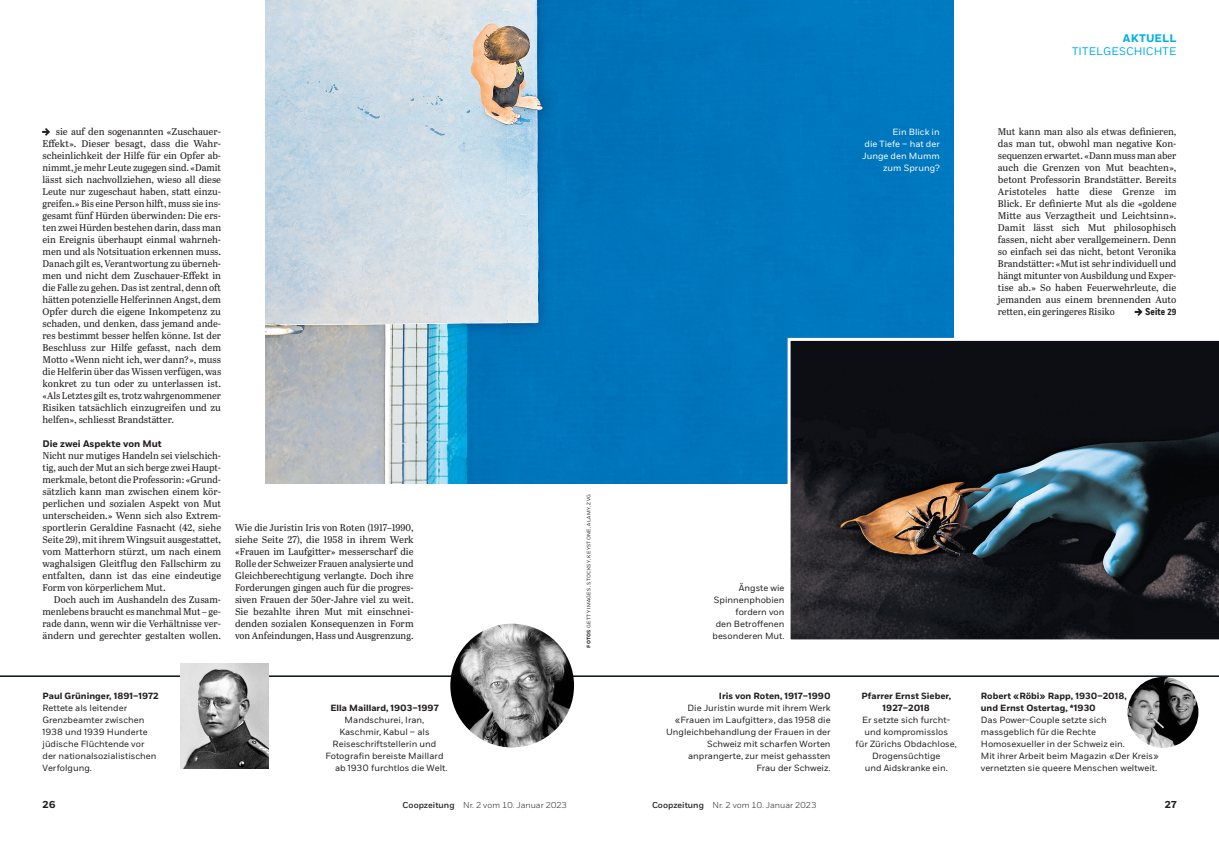
<style>
.page{position:relative;width:1219px;height:842px;background:#fff}
.page>*{position:absolute;margin:0;border:0;box-sizing:border-box;transform-origin:0 0}
._83_Kickwort_Seitenk{font:11px "Fort";letter-spacing:.01em;color:#00aeef}
._83_Ressorttitel_x01{font:700 11px "Fort";letter-spacing:.01em;color:#00aeef}
._50_Weiter_auf_x08{font:700 10px "Fort Cond";letter-spacing:.015em;color:#231f20}
.t1{font:700 10px "Fort";color:#231f20}
._50_Grundtext_ohne_E{font:9.7px/12px "Abril Text";color:#231f20;text-align:justify}
._50_Grundtext_mit_Ei{font:9.7px/12px "Abril Text";color:#231f20;text-align:justify}
._51_Zwischentitel_x0{font:700 9.5px "Fort";color:#231f20}
._71_Legende_unter_Bi{font:9px/12px "Fort";color:#231f20;text-align:right}
._71_Legende_unter_Bi-2{font:9px/12px "Fort";color:#fff;text-align:right}
._71_Legende_unter_Bi-3{font:700 9px "Fort";color:#231f20}
.t2{font:300 8.5px "Fort";color:#231f20}
._74_Bildquelle_5pt_x{font:5px "Fort";letter-spacing:.07em;color:#231f20}
.s1{font-weight:700}
.s2{font-size:9px}
.s3{font-weight:500}
</style>
<div class="page">
<svg style="left:42px;top:128px;width:8px;height:8px"></svg>
<hr style="left:0;top:675px;width:1219px;height:2px;background:#071017">
<img style="left:1127px;top:677px;width:71px;height:71px;border-radius:35px">
<img style="left:181px;top:663px;width:87px;height:105px">
<img style="left:450px;top:624px;width:124px;height:123px;border-radius:62px">
<svg style="left:1135px;top:308px;width:7px;height:8px"></svg>
<img style="left:266px;top:0;width:687px;height:483px">
<svg style="left:788px;top:338px;width:431px;height:302px;background:#24272b"></svg>
<p class="_50_Grundtext_ohne_E" style="left:43px;top:125px;width:180px;text-indent:13px">sie auf den sogenannten «Zuschauer-Effekt». Dieser besagt, dass die Wahr&shy;scheinlichkeit der Hilfe für ein Opfer ab&shy;nimmt, je mehr Leute zugegen sind. «Damit lässt sich nachvollziehen, wieso all diese Leute nur zugeschaut haben, statt einzu&shy;greifen.» Bis eine Person hilft, muss sie ins&shy;gesamt fünf Hürden überwinden: Die ers&shy;ten zwei Hürden bestehen darin, dass man ein Ereignis überhaupt einmal wahrneh&shy;men und als Notsituation erkennen muss.<br>Danach gilt es, Verantwortung zu überneh&shy;men und nicht dem Zuschauer-Effekt in die Falle zu gehen. Das ist zentral, denn oft hätten potenzielle Helferinnen Angst, dem Opfer durch die eigene Inkompetenz zu schaden, und denken, dass jemand ande&shy;res bestimmt besser helfen könne. Ist der Beschluss zur Hilfe gefasst, nach dem Motto «Wenn nicht ich, wer dann?», muss die Helferin über das Wissen verfügen, was konkret zu tun oder zu unterlassen ist. «Als Letztes gilt es, trotz wahrgenommener Risiken tatsächlich einzugreifen und zu helfen», schliesst Brandstätter.</p>
<p class="_51_Zwischentitel_x0" style="left:43px;top:438px;width:121px">Die zwei Aspekte von Mut</p>
<p class="_50_Grundtext_ohne_E" style="left:43px;top:449px;width:180px">Nicht nur mutiges Handeln sei vielschich&shy;tig, auch der Mut an sich berge zwei Haupt&shy;merkmale, betont die Professorin: «Grund&shy;sätzlich kann man zwischen einem kör&shy;perlichen und sozialen Aspekt von Mut unterscheiden.» Wenn sich also Extrem&shy;sportlerin Geraldine Fasnacht (42, siehe Seite 29), mit ihrem Wingsuit ausgestattet, vom Matterhorn stürzt, um nach einem waghalsigen Gleitflug den Fallschirm zu entfalten, dann ist das eine eindeutige Form von körperlichem Mut.</p>
<p class="_50_Grundtext_mit_Ei" style="left:43px;top:593px;width:180px;text-indent:11px">Doch auch im Aushandeln des Zusam&shy;menlebens braucht es manchmal Mut – ge&shy;rade dann, wenn wir die Verhältnisse ver&shy;ändern und gerechter gestalten wollen.</p>
<p class="_50_Grundtext_mit_Ei" style="left:235px;top:521px;width:180px">Wie die Juristin Iris von Roten (1917–1990, siehe Seite 27), die 1958 in ihrem Werk «Frauen im Laufgitter» messerscharf die Rolle der Schweizer Frauen analysierte und Gleichberechtigung verlangte. Doch ihre Forderungen gingen auch für die progres&shy;siven Frauen der 50er-Jahre viel zu weit.<br>Sie bezahlte ihren Mut mit einschnei&shy;denden sozialen Konsequenzen in Form von Anfeindungen, Hass und Ausgrenzung.</p>
<p class="_71_Legende_unter_Bi" style="left:43px;top:690px;width:118px;text-align:left"><span class="s1">Paul Grüninger, 1891–1972<br></span>Rettete als leitender<br>Grenzbeamter zwischen<br>1938 und 1939 Hunderte jüdische Flüchtende vor der nationalsozialistischen<br>Verfolgung.</p>
<p class="_71_Legende_unter_Bi-3" style="left:330px;top:703px;width:110px">Ella Maillard, 1903–1997</p>
<p class="_71_Legende_unter_Bi" style="left:345px;top:714px;width:81px">Mandschurei, Iran,</p>
<p class="_71_Legende_unter_Bi" style="left:339px;top:726px;width:92px">Kaschmir, Kabul – als</p>
<p class="_71_Legende_unter_Bi" style="left:333px;top:738px;width:105px">Reiseschriftstellerin und</p>
<p class="_71_Legende_unter_Bi" style="left:325px;top:750px;width:120px">Fotografin bereiste Maillard</p>
<p class="_71_Legende_unter_Bi" style="left:335px;top:762px;width:114px">ab 1930 furchtlos die Welt.</p>
<p class="_74_Bildquelle_5pt_x" style="left:586px;top:648px;width:155px;rotate:-90deg"><span class="s1">FOTOS</span> GETTY IMAGES, STOCKSY, KEYSTONE, ALAMY, ZVG</p>
<p class="_71_Legende_unter_Bi-2" style="left:862px;top:126px;width:79px">Ein Blick in<br>die Tiefe – hat der<br>Junge den Mumm zum Sprung?</p>
<p class="_83_Ressorttitel_x01" style="left:1123px;top:32px;width:55px">AKTUELL</p>
<p class="_83_Kickwort_Seitenk" style="left:1072px;top:45px;width:106px">TITELGESCHICHTE</p>
<p class="_50_Grundtext_mit_Ei" style="left:998px;top:125px;width:180px">Mut kann man also als etwas definieren, das man tut, obwohl man negative Kon&shy;sequenzen erwartet. «Dann muss man aber auch die Grenzen von Mut beachten», betont Professorin Brandstätter. Bereits Aristoteles hatte diese Grenze im Blick. Er definierte Mut als die «goldene Mitte aus Verzagtheit und Leichtsinn».<br>Damit lässt sich Mut philosophisch fassen, nicht aber verallgemeinern. Denn so einfach sei das nicht, betont Veronika Brandstätter: «Mut ist sehr individuell und hängt mitunter von Ausbildung und Exper&shy;tise ab.» So haben Feuerwehrleute, die jemanden aus einem brennenden Auto retten, ein geringeres Risiko</p>
<p class="_50_Weiter_auf_x08" style="left:1145px;top:306px;width:33px">Seite <span class="s2">29</span></p>
<p class="_71_Legende_unter_Bi" style="left:712px;top:582px;width:74px">Ängste wie<br>Spinnenphobien fordern von<br>den Betroffenen besonderen Mut.</p>
<p class="_71_Legende_unter_Bi" style="left:666px;top:690px;width:166px"><span class="s1">Iris von Roten, 1917–1990<br></span>Die Juristin wurde mit ihrem Werk «Frauen im Laufgitter», das 1958 die<br>Ungleichbehandlung der Frauen in der<br>Schweiz mit scharfen Worten anprangerte, zur meist gehassten<br>Frau der Schweiz.</p>
<p class="_71_Legende_unter_Bi" style="left:856px;top:690px;width:103px;text-align:center"><span class="s1">Pfarrer Ernst Sieber,<br>1927–2018<br></span>Er setzte sich furcht&shy;und kompromisslos<br>für Zürichs Obdachlose,<br>Drogensüchtige<br>und Aidskranke ein.</p>
<p class="_71_Legende_unter_Bi" style="left:981px;top:690px;width:180px;text-align:left"><span class="s1">Robert «Röbi» Rapp, 1930–2018,<br>und Ernst Ostertag, *1930<br></span>Das Power-Couple setzte sich massgeblich für die Rechte Homosexueller in der Schweiz ein.<br>Mit ihrer Arbeit beim Magazin «Der Kreis» vernetzten sie queere Menschen weltweit.</p>
<p class="t1" style="left:43px;top:798px;width:15px">26</p>
<p class="t2" style="left:403px;top:800px;width:166px"><span class="s3">Coopzeitung</span> Nr. 2 vom 10. Januar 2023</p>
<p class="t2" style="left:652px;top:800px;width:166px"><span class="s3">Coopzeitung</span> Nr. 2 vom 10. Januar 2023</p>
<p class="t1" style="left:1165px;top:798px;width:13px">27</p>
</div>
